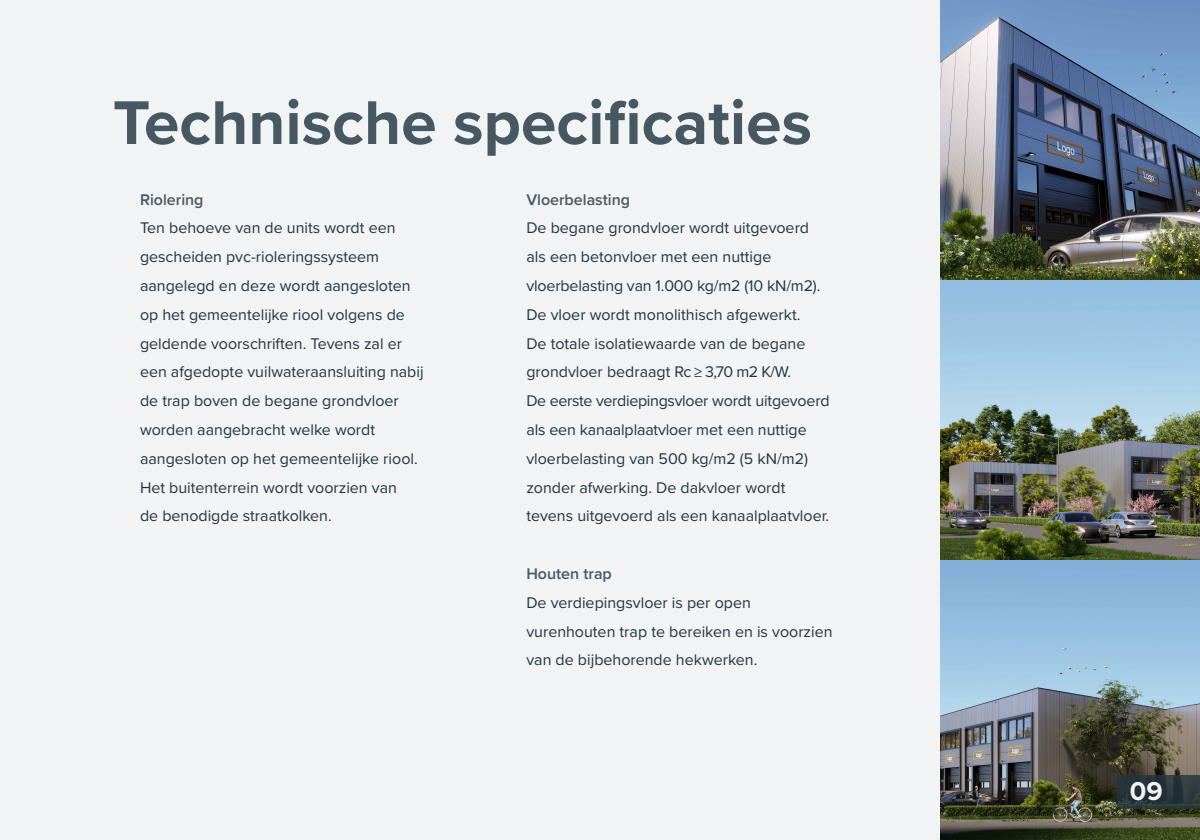
<style>
.page{position:relative;width:1200px;height:840px;background:#f2f3f5}
.page>*{position:absolute;margin:0;border:0;box-sizing:border-box;transform-origin:0 0}
.t1{font:700 64px "Proxima Nova";color:#485863}
.t2{font:700 26.76px "Proxima Nova";color:#f2f3f5}
.t3{font:16px/28.8px "Proxima Nova";color:#24353f}
.t4{font:600 16px "Proxima Nova";color:#485863}
</style>
<div class="page">
<img style="left:940px;top:0;width:260px;height:840px">
<svg style="left:1117px;top:775px;width:83px;height:33px;background:#28363a"></svg>
<h1 class="t1" style="left:113px;top:75px;width:701px">Technische specificaties</h1>
<p class="t4" style="left:140px;top:187px;width:65px">Riolering</p>
<p class="t3" style="left:140px;top:213px;width:285px">Ten behoeve van de units wordt een gescheiden pvc-rioleringssysteem aangelegd en deze wordt aangesloten op het gemeentelijke riool volgens de geldende voorschriften. Tevens zal er een afgedopte vuilwateraansluiting nabij de trap boven de begane grondvloer worden aangebracht welke wordt aangesloten op het gemeentelijke riool.<br>Het buitenterrein wordt voorzien van<br>de benodigde straatkolken.</p>
<p class="t4" style="left:526px;top:187px;width:105px">Vloerbelasting</p>
<p class="t3" style="left:526px;top:213px;width:305px">De begane grondvloer wordt uitgevoerd als een betonvloer met een nuttige vloerbelasting van 1.000 kg/m2 (10 kN/m2).<br>De vloer wordt monolithisch afgewerkt.<br>De totale isolatiewaarde van de begane grondvloer bedraagt Rc ≥ 3,70 m2 K/W.<br>De eerste verdiepingsvloer wordt uitgevoerd als een kanaalplaatvloer met een nuttige vloerbelasting van 500 kg/m2 (5 kN/m2) zonder afwerking. De dakvloer wordt tevens uitgevoerd als een kanaalplaatvloer.</p>
<p class="t4" style="left:526px;top:562px;width:87px">Houten trap</p>
<p class="t3" style="left:526px;top:587px;width:308px">De verdiepingsvloer is per open vurenhouten trap te bereiken en is voorzien van de bijbehorende hekwerken.</p>
<h2 class="t2" style="left:1130px;top:771px;width:34px">09</h2>
</div>
